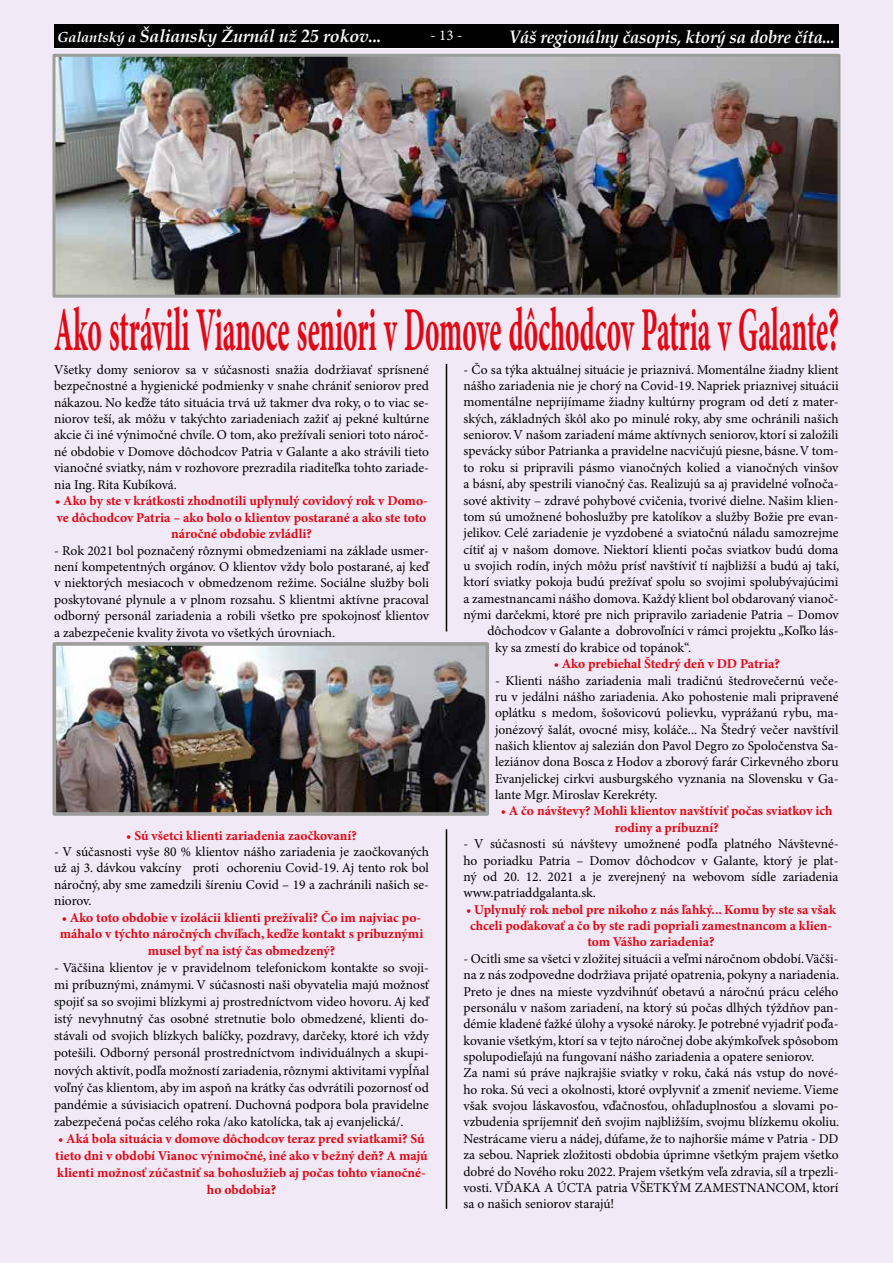
<style>
.page{position:relative;width:893px;height:1263px;background:#f1e9f5}
.page>*{position:absolute;margin:0;border:0;box-sizing:border-box;transform-origin:0 0}
.t1{font:700 62.4px "Minion Pro";color:#e30613;scale:.44 1}
.t2{font:italic 700 18px "Book Antiqua";letter-spacing:-.01em;color:#fff;scale:.93 1}
.t3{font:italic 700 17.7px "Book Antiqua";letter-spacing:-.01em;color:#fff}
.t4{font:15px "Minion Pro";color:#fff}
.t5{font:13.5px/16.4px "Minion Pro";color:#000;text-align:justify}
.t6{font:700 13.5px/16.5px "Minion Pro";color:#e30613;text-align:center}
.s1{font-size:14.55px}
.s2{font-weight:400}
</style>
<div class="page">
<img style="left:56px;top:58px;width:780px;height:236px">
<div style="left:52px;top:54px;width:788px;height:244px;border:3px solid #9d9d9c"></div>
<img style="left:58px;top:647px;width:426px;height:164px">
<div style="left:53px;top:642px;width:436px;height:174px;border:4px solid #9d9d9c"></div>
<hr style="left:446px;top:829px;width:1px;height:380px;background:#000">
<hr style="left:446px;top:364px;width:1px;height:267px;background:#000">
<hr style="left:54px;top:47px;width:785px;height:2px;background:#fff">
<div style="left:54px;top:24px;width:785px;height:24px;background:#000"></div>
<h3 class="t3" style="left:57px;top:24px;width:326px"><span class="s1">Galantský a</span> Šaliansky Žurnál už 25 rokov...</h3>
<p class="t4" style="left:431px;top:26px;width:33px">- 13 -</p>
<h2 class="t2" style="left:509px;top:24px;width:352px">Váš regionálny časopis, ktorý sa dobre číta...</h2>
<h1 class="t1" style="left:54px;top:293px;width:1785px">Ako strávili Vianoce seniori v Domove dôchodcov Patria v Galante?</h1>
<p class="t5" style="left:54px;top:362px;width:377px">Všetky domy seniorov sa v súčasnosti snažia dodržiavať sprísnené bezpečnostné a hygienické podmienky v snahe chrániť seniorov pred nákazou. No keďže táto situácia trvá už takmer dva roky, o to viac se&shy;niorov teší, ak môžu v takýchto zariadeniach zažiť aj pekné kultúrne akcie či iné výnimočné chvíle. O tom, ako prežívali seniori toto nároč&shy;né obdobie v Domove dôchodcov Patria v Galante a ako strávili tieto vianočné sviatky, nám v rozhovore prezradila riaditeľka tohto zariade&shy;nia Ing. Rita Kubíková.</p>
<p class="t6" style="left:55px;top:493px;width:374px"><span class="s2">•</span> Ako by ste v krátkosti zhodnotili uplynulý covidový rok v Domo&shy;ve dôchodcov Patria – ako bolo o klientov postarané a ako ste toto náročné obdobie zvládli?</p>
<p class="t5" style="left:54px;top:543px;width:377px">- Rok 2021 bol poznačený rôznymi obmedzeniami na základe usmer&shy;není kompetentných orgánov. O klientov vždy bolo postarané, aj keď v niektorých mesiacoch v obmedzenom režime. Sociálne služby boli poskytované plynule a v plnom rozsahu. S klientmi aktívne pracoval odborný personál zariadenia a robili všetko pre spokojnosť klientov a zabezpečenie kvality života vo všetkých úrovniach.</p>
<p class="t5" style="left:463px;top:362px;width:377px">- Čo sa týka aktuálnej situácie je priaznivá. Momentálne žiadny klient</p>
<p class="t5" style="left:463px;top:378px;width:377px">nášho zariadenia nie je chorý na Covid-19. Napriek priaznivej situácii</p>
<p class="t5" style="left:463px;top:394px;width:377px">momentálne neprijímame žiadny kultúrny program od detí z mater-</p>
<p class="t5" style="left:463px;top:411px;width:377px">ských, základných škôl ako po minulé roky, aby sme ochránili našich</p>
<p class="t5" style="left:463px;top:427px;width:377px">seniorov. V našom zariadení máme aktívnych seniorov, ktorí si založili</p>
<p class="t5" style="left:463px;top:443px;width:377px">spevácky súbor Patrianka a pravidelne nacvičujú piesne, básne. V tom-</p>
<p class="t5" style="left:463px;top:460px;width:377px">to roku si pripravili pásmo vianočných kolied a vianočných vinšov</p>
<p class="t5" style="left:463px;top:476px;width:376px">a básní, aby spestrili vianočný čas. Realizujú sa aj pravidelné voľnoča-</p>
<p class="t5" style="left:463px;top:493px;width:377px">sové aktivity – zdravé pohybové cvičenia, tvorivé dielne. Našim klien-</p>
<p class="t5" style="left:463px;top:509px;width:377px">tom sú umožnené bohoslužby pre katolíkov a služby Božie pre evan-</p>
<p class="t5" style="left:463px;top:525px;width:377px">jelikov. Celé zariadenie je vyzdobené a sviatočnú náladu samozrejme</p>
<p class="t5" style="left:463px;top:542px;width:377px">cítiť aj v našom domove. Niektorí klienti počas sviatkov budú doma</p>
<p class="t5" style="left:463px;top:558px;width:377px">u svojich rodín, iných môžu prísť navštíviť tí najbližší a budú aj takí,</p>
<p class="t5" style="left:463px;top:574px;width:377px">ktorí sviatky pokoja budú prežívať spolu so svojimi spolubývajúcimi</p>
<p class="t5" style="left:463px;top:591px;width:377px">a zamestnancami nášho domova. Každý klient bol obdarovaný vianoč-</p>
<p class="t5" style="left:463px;top:607px;width:377px">nými darčekmi, ktoré pre nich pripravilo zariadenie Patria – Domov</p>
<p class="t5" style="left:487px;top:623px;width:353px">dôchodcov v Galante a dobrovoľníci v rámci projektu „Koľko lás-</p>
<p class="t5" style="left:495px;top:640px;width:198px">ky sa zmestí do krabice od topánok“.</p>
<p class="t6" style="left:554px;top:656px;width:227px"><span class="s2">•</span> Ako prebiehal Štedrý deň v DD Patria?</p>
<p class="t5" style="left:495px;top:673px;width:345px">- Klienti nášho zariadenia mali tradičnú štedrovečernú veče&shy;ru v jedálni nášho zariadenia. Ako pohostenie mali pripravené oplátku s medom, šošovicovú polievku, vyprážanú rybu, ma&shy;jonézový šalát, ovocné misy, koláče... Na Štedrý večer navštívil našich klientov aj salezián don Pavol Degro zo Spoločenstva Sa&shy;leziánov dona Bosca z Hodov a zborový farár Cirkevného zboru Evanjelickej cirkvi ausburgského vyznania na Slovensku v Ga&shy;lante Mgr. Miroslav Kerekréty.</p>
<p class="t6" style="left:501px;top:803px;width:333px"><span class="s2">•</span> A čo návštevy? Mohli klientov navštíviť počas sviatkov ich rodiny a príbuzní?</p>
<p class="t5" style="left:463px;top:836px;width:377px">- V súčasnosti sú návštevy umožnené podľa platného Návštevné&shy;ho poriadku Patria – Domov dôchodcov v Galante, ktorý je plat&shy;ný od 20. 12. 2021 a je zverejnený na webovom sídle zariadenia www.patriaddgalanta.sk.</p>
<p class="t6" style="left:466px;top:902px;width:371px"><span class="s2">•</span> Uplynulý rok nebol pre nikoho z nás ľahký... Komu by ste sa však chceli poďakovať a čo by ste radi popriali zamestnancom a klien&shy;tom Vášho zariadenia?</p>
<p class="t5" style="left:463px;top:951px;width:377px;text-align:left">- Ocitli sme sa všetci v zložitej situácii a veľmi náročnom období. Väčši&shy;na z nás zodpovedne dodržiava prijaté opatrenia, pokyny a nariadenia.<br>Preto je dnes na mieste vyzdvihnúť obetavú a náročnú prácu celého personálu v našom zariadení, na ktorý sú počas dlhých týždňov pan&shy;démie kladené ťažké úlohy a vysoké nároky. Je potrebné vyjadriť poďa&shy;kovanie všetkým, ktorí sa v tejto náročnej dobe akýmkoľvek spôsobom spolupodieľajú na fungovaní nášho zariadenia a opatere seniorov.<br>Za nami sú práve najkrajšie sviatky v roku, čaká nás vstup do nové&shy;ho roka. Sú veci a okolnosti, ktoré ovplyvniť a zmeniť nevieme. Vieme však svojou láskavosťou, vďačnosťou, ohľaduplnosťou a slovami po&shy;vzbudenia spríjemniť deň svojim najbližším, svojmu blízkemu okoliu.<br>Nestrácame vieru a nádej, dúfame, že to najhoršie máme v Patria - DD za sebou. Napriek zložitosti obdobia úprimne všetkým prajem všetko dobré do Nového roku 2022. Prajem všetkým veľa zdravia, síl a trpezli&shy;vosti. VĎAKA A ÚCTA patria VŠETKÝM ZAMESTNANCOM, ktorí sa o našich seniorov starajú!</p>
<p class="t6" style="left:126px;top:827px;width:232px"><span class="s2">•</span> Sú všetci klienti zariadenia zaočkovaní?</p>
<p class="t5" style="left:54px;top:844px;width:376px">- V súčasnosti vyše 80 % klientov nášho zariadenia je zaočkovaných už aj 3. dávkou vakcíny proti ochoreniu Covid-19. Aj tento rok bol náročný, aby sme zamedzili šíreniu Covid – 19 a zachránili našich se&shy;niorov.</p>
<p class="t6" style="left:60px;top:910px;width:365px"><span class="s2">•</span> Ako toto obdobie v izolácii klienti prežívali? Čo im najviac po&shy;máhalo v týchto náročných chvíľach, keďže kontakt s príbuznými musel byť na istý čas obmedzený?</p>
<p class="t5" style="left:54px;top:959px;width:377px;line-height:17.1px">- Väčšina klientov je v pravidelnom telefonickom kontakte so svoji&shy;mi príbuznými, známymi. V súčasnosti naši obyvatelia majú možnosť spojiť sa so svojimi blízkymi aj prostredníctvom video hovoru. Aj keď istý nevyhnutný čas osobné stretnutie bolo obmedzené, klienti do&shy;stávali od svojich blízkych balíčky, pozdravy, darčeky, ktoré ich vždy potešili. Odborný personál prostredníctvom individuálnych a skupi&shy;nových aktivít, podľa možností zariadenia, rôznymi aktivitami vypĺňal voľný čas klientom, aby im aspoň na krátky čas odvrátili pozornosť od pandémie a súvisiacich opatrení. Duchovná podpora bola pravidelne zabezpečená počas celého roka /ako katolícka, tak aj evanjelická/.</p>
<p class="t6" style="left:55px;top:1131px;width:374px;line-height:17.1px"><span class="s2">•</span> Aká bola situácia v domove dôchodcov teraz pred sviatkami? Sú tieto dni v období Vianoc výnimočné, iné ako v bežný deň? A majú klienti možnosť zúčastniť sa bohoslužieb aj počas tohto vianočné&shy;ho obdobia?</p>
</div>
